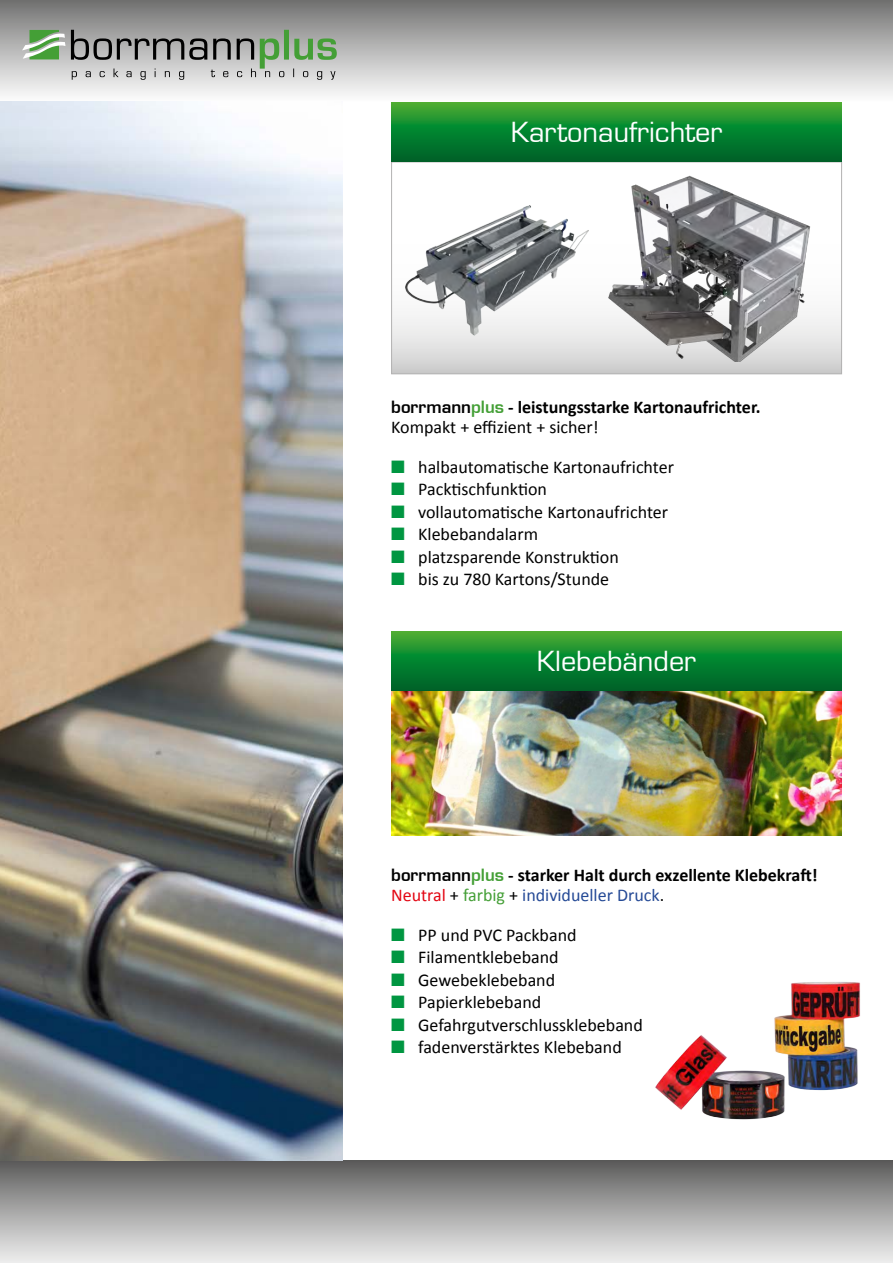
<style>
.page{position:relative;width:893px;height:1263px;background:#fff}
.page>*{position:absolute;margin:0;border:0;box-sizing:border-box;transform-origin:0 0}
.t1{font:500 27px "Eurostile";color:#fff}
.t2{font:18px "Calibri";color:#000}
.t3{font:700 18px/19.5px "Calibri";color:#000}
.s1{font-family:"Eurostile";font-weight:600;font-size:16.5px}
.s2{font-family:"Eurostile";font-weight:600;font-size:16.5px;color:#449f36}
.s3{font-weight:400}
.s4{color:#009641}
.s5{font-weight:400;color:#e30613}
.s6{font-weight:400;color:#449f36}
.s7{font-weight:400;color:#254a96}
</style>
<div class="page">
<div style="left:0;top:0;width:893px;height:102px;background:linear-gradient(to bottom,#737372,#fefefe)"></div>
<svg style="left:880px;top:0;width:13px;height:102px"></svg>
<div style="left:0;top:1161px;width:893px;height:102px;background:linear-gradient(to bottom,#5e5e5d,#efefef)"></div>
<svg style="left:880px;top:1161px;width:13px;height:102px"></svg>
<svg style="left:393px;top:315px;width:447px;height:57px;background:#d9d9d9"></svg>
<div style="left:391px;top:162px;width:451px;height:212px;border:1px solid #b3b2b2"></div>
<img style="left:789px;top:982px;width:71px;height:109px">
<img style="left:655px;top:1015px;width:134px;height:105px">
<svg style="left:22px;top:30px;width:315px;height:50px;background:#a3aca2"></svg>
<svg style="left:391px;top:102px;width:451px;height:60px;background:#12852e"></svg>
<img style="left:585px;top:174px;width:257px;height:188px">
<img style="left:405px;top:205px;width:183px;height:130px">
<img style="left:0;top:101px;width:342px;height:1059px">
<svg style="left:391px;top:631px;width:451px;height:60px;background:#13862e"></svg>
<img style="left:391px;top:691px;width:451px;height:145px">
<h1 class="t1" style="left:511px;top:116px;width:213px">Kartonaufrichter</h1>
<p class="t3" style="left:391px;top:397px;width:371px"><span class="s1">borrmann</span><span class="s2">plus</span> - leistungsstarke Kartonaufrichter.<br><span class="s3">Kompakt + effizient + sicher!</span></p>
<p class="t2" style="left:391px;top:456px;width:284px"><span class="s4">■</span> halbautomatische Kartonaufrichter</p>
<p class="t2" style="left:391px;top:478px;width:157px"><span class="s4">■</span> Packtischfunktion</p>
<p class="t2" style="left:391px;top:501px;width:278px"><span class="s4">■</span> vollautomatische Kartonaufrichter</p>
<p class="t2" style="left:391px;top:523px;width:148px"><span class="s4">■</span> Klebebandalarm</p>
<p class="t2" style="left:391px;top:546px;width:229px"><span class="s4">■</span> platzsparende Konstruktion</p>
<p class="t2" style="left:391px;top:568px;width:220px"><span class="s4">■</span> bis zu 780 Kartons/Stunde</p>
<h1 class="t1" style="left:537px;top:645px;width:161px">Klebebänder</h1>
<p class="t3" style="left:391px;top:864px;width:428px"><span class="s1">borrmann</span><span class="s2">plus</span> - starker Halt durch exzellente Klebekraft!<br><span class="s5">Neutral</span> <span class="s3">+</span> <span class="s6">farbig</span> <span class="s3">+</span> <span class="s7">individueller Druck</span><span class="s3">.</span></p>
<p class="t2" style="left:391px;top:923px;width:187px"><span class="s4">■</span> PP und PVC Packband</p>
<p class="t2" style="left:391px;top:946px;width:169px"><span class="s4">■</span> Filamentklebeband</p>
<p class="t2" style="left:391px;top:968px;width:165px"><span class="s4">■</span> Gewebeklebeband</p>
<p class="t2" style="left:391px;top:991px;width:152px"><span class="s4">■</span> Papierklebeband</p>
<p class="t2" style="left:391px;top:1013px;width:253px"><span class="s4">■</span> Gefahrgutverschlussklebeband</p>
<p class="t2" style="left:391px;top:1036px;width:232px"><span class="s4">■</span> fadenverstärktes Klebeband</p>
</div>
